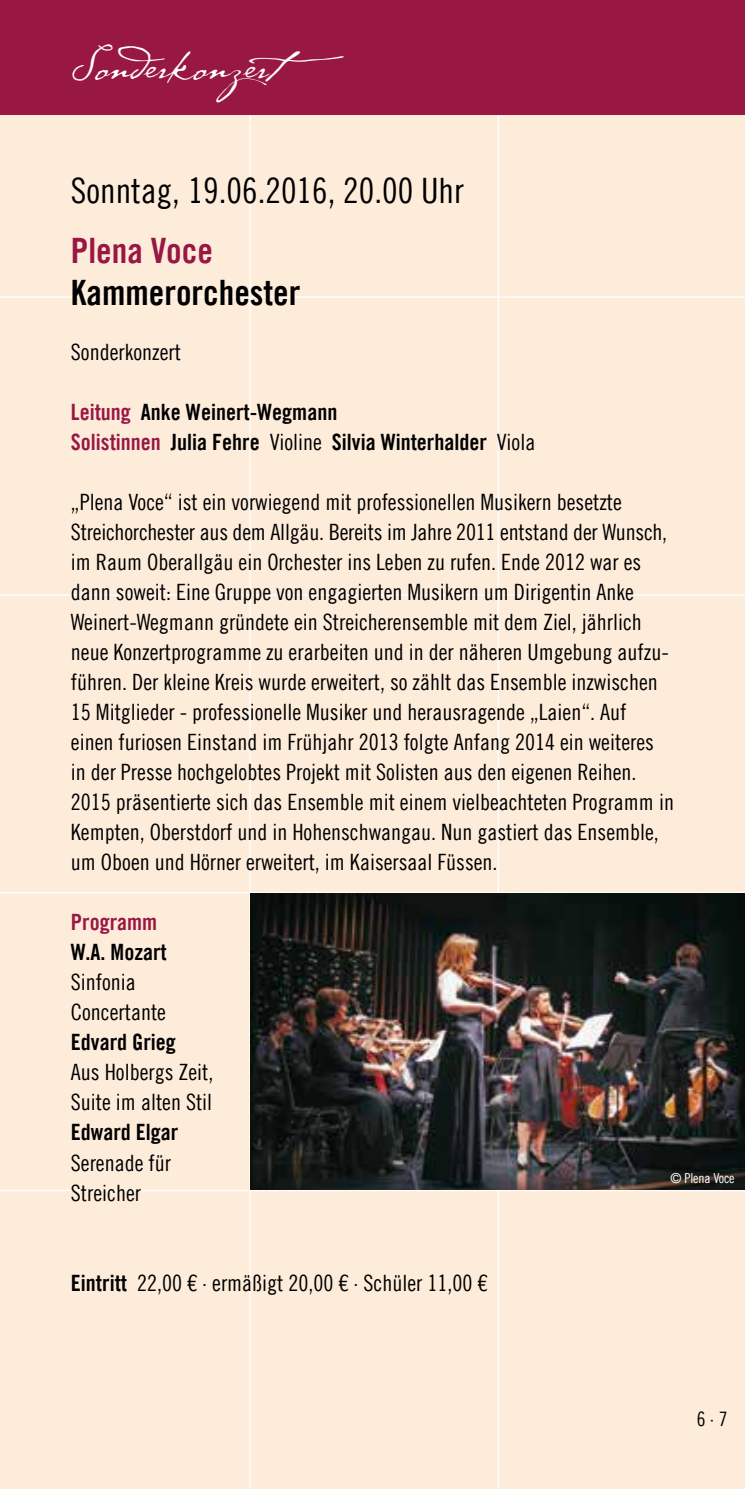
<style>
.page{position:relative;width:745px;height:1489px;background:#fff}
.page>*{position:absolute;margin:0;border:0;box-sizing:border-box;transform-origin:0 0}
.t1{font:45px "P22 Cezanne";color:#fff}
.t2{font:35px "Trade Gothic LT Com Cn 18";color:#000}
.t3{font:35px "Trade Gothic LT Com Bd Cn 20";color:#000}
.t4{font:35px "Trade Gothic LT Com Bd Cn 20";color:#991743}
.t5{font:22.5px/30px "Trade Gothic LT Com Cn 18";color:#000}
.t6{font:22.5px/30px "Trade Gothic LT Com Bd Cn 20";color:#000}
.t7{font:22.5px "Trade Gothic LT Com Bd Cn 20";color:#991743}
.t8{font:20px "Trade Gothic LT Com Cn 18";color:#000}
.t9{font:13.75px "Trade Gothic LT Com Cn 18";letter-spacing:-.01em;color:#fff}
.s1{color:#991743}
.s2{font-family:"Trade Gothic LT Com Cn 18"}
.s3{font-family:"Trade Gothic LT Com Bd Cn 20"}
</style>
<div class="page">
<div style="left:0;top:0;width:744px;height:1488px;background:#feecdb"></div>
<hr style="left:497px;top:0;width:1px;height:1488px;background:#fff">
<hr style="left:249px;top:0;width:1px;height:1488px;background:#fff">
<hr style="left:0;top:296px;width:744px;height:2px;background:#fff">
<hr style="left:0;top:594px;width:744px;height:1px;background:#fff">
<hr style="left:0;top:892px;width:744px;height:1px;background:#fff">
<hr style="left:0;top:1189px;width:744px;height:2px;background:#fff">
<div style="left:0;top:0;width:744px;height:115px;background:#991743"></div>
<img style="left:251px;top:893px;width:493px;height:296px">
<h1 class="t1" style="left:71px;top:35px;width:293px">Sonderkonzert</h1>
<h2 class="t2" style="left:71px;top:170px;width:394px">Sonntag, 19.06.2016, 20.00 Uhr</h2>
<h2 class="t4" style="left:71px;top:230px;width:143px">Plena Voce</h2>
<h2 class="t3" style="left:71px;top:272px;width:231px">Kammerorchester</h2>
<p class="t5" style="left:71px;top:337px;width:111px">Sonderkonzert</p>
<p class="t6" style="left:71px;top:397px;width:465px"><span class="s1">Leitung</span> Anke Weinert-Wegmann<br><span class="s1">Solistinnen</span> Julia Fehre <span class="s2">Violine</span> Silvia Winterhalder <span class="s2">Viola</span></p>
<p class="t5" style="left:71px;top:487px;width:604px">„Plena Voce“ ist ein vorwiegend mit professionellen Musikern besetzte Streichorchester aus dem Allgäu. Bereits im Jahre 2011 entstand der Wunsch, im Raum Oberallgäu ein Orchester ins Leben zu rufen. Ende 2012 war es dann soweit: Eine Gruppe von engagierten Musikern um Dirigentin Anke Weinert-Wegmann gründete ein Streicherensemble mit dem Ziel, jährlich neue Konzertprogramme zu erarbeiten und in der näheren Umgebung aufzu&shy;führen. Der kleine Kreis wurde erweitert, so zählt das Ensemble inzwischen 15 Mitglieder - professionelle Musiker und herausragende „Laien“. Auf einen furiosen Einstand im Frühjahr 2013 folgte Anfang 2014 ein weiteres in der Presse hochgelobtes Projekt mit Solisten aus den eigenen Reihen.<br>2015 präsentierte sich das Ensemble mit einem vielbeachteten Programm in Kempten, Oberstdorf und in Hohenschwangau. Nun gastiert das Ensemble, um Oboen und Hörner erweitert, im Kaisersaal Füssen.</p>
<p class="t7" style="left:71px;top:908px;width:88px">Programm</p>
<p class="t6" style="left:71px;top:937px;width:97px">W.A. Mozart</p>
<p class="t5" style="left:71px;top:967px;width:96px">Sinfonia<br>Concertante</p>
<p class="t6" style="left:71px;top:1027px;width:106px">Edvard Grieg</p>
<p class="t5" style="left:71px;top:1057px;width:144px">Aus Holbergs Zeit,<br>Suite im alten Stil</p>
<p class="t6" style="left:71px;top:1117px;width:109px">Edward Elgar</p>
<p class="t5" style="left:71px;top:1147px;width:101px">Serenade für<br>Streicher</p>
<p class="t5" style="left:71px;top:1267px;width:417px"><span class="s3">Eintritt</span> 22,00 € · ermäßigt 20,00 € · Schüler 11,00 €</p>
<p class="t9" style="left:670px;top:1169px;width:65px">© Plena Voce</p>
<p class="t8" style="left:696px;top:1407px;width:32px">6 · 7</p>
</div>
